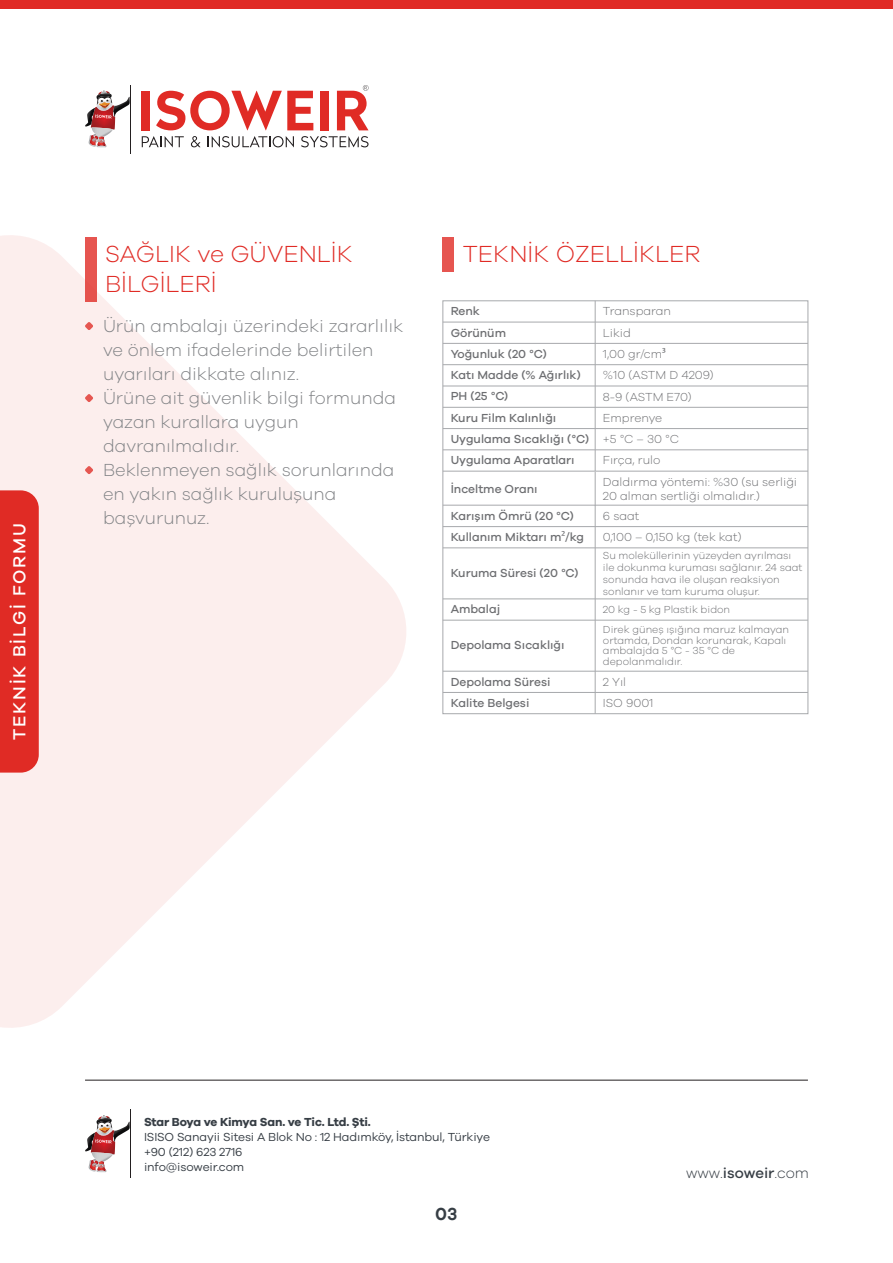
<style>
.page{position:relative;width:893px;height:1263px;background:#fff}
.page>*{position:absolute;margin:0;border:0;box-sizing:border-box;transform-origin:0 0}
.t1{font:300 24px/30px "Galano Grotesque";color:#e02b25}
.t2{font:300 18px/24px "Galano Grotesque";color:#808285}
.t3{font:500 18px "Galano Grotesque";letter-spacing:.1em;color:#fff}
.t4{font:600 18px "Galano Grotesque";color:#373e45}
.t5{font:300 15px "Galano Grotesque";color:#373e45}
.t6{font:500 12px/21.3px "Galano Grotesque";color:#6d6e71}
.t7{font:300 12px/14.4px "Galano Grotesque";color:#6d6e71}
.t8{font:12px/15px "Galano Grotesque";letter-spacing:-.01em;color:#373e45}
.t9{font:700 12px "Galano Grotesque";letter-spacing:-.02em;color:#373e45}
.t10{font:300 10.5px/12px "Galano Grotesque";color:#6d6e71}
.s1{font-family:"Myriad Pro";font-weight:400}
.s2{font-weight:300}
.s3{font-weight:500}
</style>
<div class="page">
<svg style="left:0;top:235px;width:406px;height:793px;fill:#fceeed"></svg>
<div style="left:0;top:490px;width:39px;height:283px;background:#e02b25"></div>
<hr style="left:130px;top:85px;width:1px;height:68px;background:#231f20">
<svg style="left:85px;top:91px;width:45px;height:56px"></svg>
<svg style="left:142px;top:136px;width:42px;height:11px"></svg>
<svg style="left:191px;top:136px;width:10px;height:11px"></svg>
<svg style="left:208px;top:136px;width:86px;height:11px"></svg>
<svg style="left:301px;top:136px;width:68px;height:11px"></svg>
<div style="left:142px;top:91px;width:8px;height:39px;background:#e02b25"></div>
<svg style="left:156px;top:91px;width:157px;height:39px"></svg>
<div style="left:320px;top:91px;width:8px;height:39px;background:#e02b25"></div>
<svg style="left:337px;top:85px;width:32px;height:45px"></svg>
<hr style="left:130px;top:1110px;width:1px;height:68px;background:#231f20">
<svg style="left:85px;top:1115px;width:45px;height:57px"></svg>
<hr style="left:85px;top:1080px;width:723px;height:1px;background:#231f20">
<div style="left:0;top:0;width:893px;height:9px;background:#e02b25"></div>
<div style="left:443px;top:237px;width:11px;height:34px;background:#e65550"></div>
<div style="left:442px;top:300px;width:366px;height:414px;border:1px solid #a7a9ac"></div>
<hr style="left:443px;top:322px;width:365px;height:1px;background:#a7a9ac">
<hr style="left:443px;top:343px;width:365px;height:1px;background:#a7a9ac">
<hr style="left:443px;top:364px;width:365px;height:1px;background:#a7a9ac">
<hr style="left:443px;top:386px;width:365px;height:1px;background:#a7a9ac">
<hr style="left:443px;top:407px;width:365px;height:1px;background:#a7a9ac">
<hr style="left:443px;top:428px;width:365px;height:1px;background:#a7a9ac">
<hr style="left:443px;top:449px;width:365px;height:1px;background:#a7a9ac">
<hr style="left:443px;top:471px;width:365px;height:1px;background:#a7a9ac">
<svg style="left:595px;top:301px;width:1px;height:170px"></svg>
<hr style="left:443px;top:505px;width:365px;height:1px;background:#a7a9ac">
<hr style="left:595px;top:472px;width:1px;height:34px;background:#a7a9ac">
<hr style="left:443px;top:526px;width:365px;height:1px;background:#a7a9ac">
<hr style="left:443px;top:547px;width:365px;height:1px;background:#a7a9ac">
<hr style="left:443px;top:598px;width:365px;height:1px;background:#a7a9ac">
<hr style="left:443px;top:620px;width:365px;height:1px;background:#a7a9ac">
<svg style="left:595px;top:599px;width:1px;height:21px"></svg>
<hr style="left:443px;top:671px;width:365px;height:1px;background:#a7a9ac">
<hr style="left:443px;top:692px;width:365px;height:1px;background:#a7a9ac">
<svg style="left:595px;top:672px;width:1px;height:42px"></svg>
<svg style="left:595px;top:506px;width:1px;height:42px"></svg>
<hr style="left:595px;top:548px;width:1px;height:51px;background:#a7a9ac">
<hr style="left:595px;top:620px;width:1px;height:51px;background:#a7a9ac">
<div style="left:85px;top:237px;width:11px;height:64px;background:#e65550"></div>
<svg style="left:85px;top:394px;width:8px;height:8px"></svg>
<svg style="left:85px;top:466px;width:8px;height:8px"></svg>
<svg style="left:85px;top:322px;width:8px;height:8px"></svg>
<h2 class="t3" style="left:9px;top:740px;width:218px;rotate:-90deg">TEKNİK BİLGİ FORMU</h2>
<h1 class="t1" style="left:105px;top:238px;width:249px">SAĞLIK ve GÜVENLİK<br>BİLGİLERİ</h1>
<p class="t2" style="left:103px;top:313px;width:302px">Ürün ambalajı üzerindeki zararlılık ve önlem ifadelerinde belirtilen uyarıları dikkate alınız.<br>Ürüne ait güvenlik bilgi formunda yazan kurallara uygun davranılmalıdır.<br>Beklenmeyen sağlık sorunlarında en yakın sağlık kuruluşuna başvurunuz.</p>
<h1 class="t1" style="left:463px;top:238px;width:239px">TEKNİK ÖZELLİKLER</h1>
<p class="t6" style="left:451px;top:300px;width:31px">Renk</p>
<p class="t7" style="left:603px;top:304px;width:70px">Transparan</p>
<p class="t6" style="left:451px;top:321px;width:57px">Görünüm</p>
<p class="t7" style="left:603px;top:325px;width:30px">Likid</p>
<p class="t6" style="left:451px;top:343px;width:98px">Yoğunluk (20 °C)</p>
<p class="t7" style="left:603px;top:346px;width:64px">1,00 gr/cm<span class="s1">³</span></p>
<p class="t6" style="left:451px;top:364px;width:132px">Katı Madde (% Ağırlık)</p>
<p class="t7" style="left:603px;top:368px;width:112px">%10 (ASTM D 4209)</p>
<p class="t6" style="left:451px;top:385px;width:59px">PH (25 °C)</p>
<p class="t7" style="left:603px;top:389px;width:90px">8-9 (ASTM E70)</p>
<p class="t6" style="left:451px;top:407px;width:107px">Kuru Film Kalınlığı</p>
<p class="t6" style="left:451px;top:407px;width:230px;text-indent:152px"><span class="s2">Emprenye<br></span>Uygulama Sıcaklığı (°C) <span class="s2">+5 °C – 30 °C<br></span>Uygulama Aparatları</p>
<p class="t7" style="left:603px;top:453px;width:59px">Fırça, rulo</p>
<p class="t6" style="left:451px;top:478px;width:88px">İnceltme Oranı</p>
<p class="t7" style="left:603px;top:474px;width:196px">Daldırma yöntemi: %30 (su serliği<br>20 alman sertliği olmalıdır.)</p>
<p class="t6" style="left:451px;top:505px;width:125px">Karışım Ömrü (20 °C)</p>
<p class="t7" style="left:603px;top:508px;width:38px">6 saat</p>
<p class="t6" style="left:451px;top:526px;width:135px">Kullanım Miktarı m<span class="s1">²</span>/kg</p>
<p class="t7" style="left:603px;top:529px;width:140px">0,100 – 0,150 kg (tek kat)</p>
<p class="t6" style="left:451px;top:562px;width:129px">Kuruma Süresi (20 °C)</p>
<p class="t6" style="left:451px;top:598px;width:51px">Ambalaj</p>
<p class="t10" style="left:603px;top:603px;width:129px">20 kg - 5 kg Plastik bidon</p>
<p class="t6" style="left:451px;top:634px;width:115px">Depolama Sıcaklığı</p>
<p class="t6" style="left:451px;top:670px;width:101px">Depolama Süresi</p>
<p class="t7" style="left:603px;top:674px;width:25px">2 Yıl</p>
<p class="t6" style="left:451px;top:692px;width:80px">Kalite Belgesi</p>
<p class="t7" style="left:603px;top:695px;width:52px">ISO 9001</p>
<p class="t10" style="left:603px;top:549px;width:201px">Su moleküllerinin yüzeyden ayrılması ile dokunma kuruması sağlanır. 24 saat sonunda hava ile oluşan reaksiyon sonlanır ve tam kuruma oluşur.</p>
<p class="t10" style="left:603px;top:624px;width:188px;line-height:10.5px">Direk güneş ışığına maruz kalmayan ortamda, Dondan korunarak, Kapalı ambalajda 5 °C - 35 °C de depolanmalıdır.</p>
<p class="t9" style="left:144px;top:1114px;width:228px">Star Boya ve Kimya San. ve Tic. Ltd. Şti.</p>
<p class="t8" style="left:144px;top:1128px;width:347px">ISISO Sanayii Sitesi A Blok No : 12 Hadımköy, İstanbul, Türkiye +90 (212) 623 2716<br>info@isoweir.com</p>
<h2 class="t4" style="left:435px;top:1203px;width:24px">03</h2>
<p class="t5" style="left:686px;top:1164px;width:124px">www.<span class="s3">isoweir</span>.com</p>
</div>
